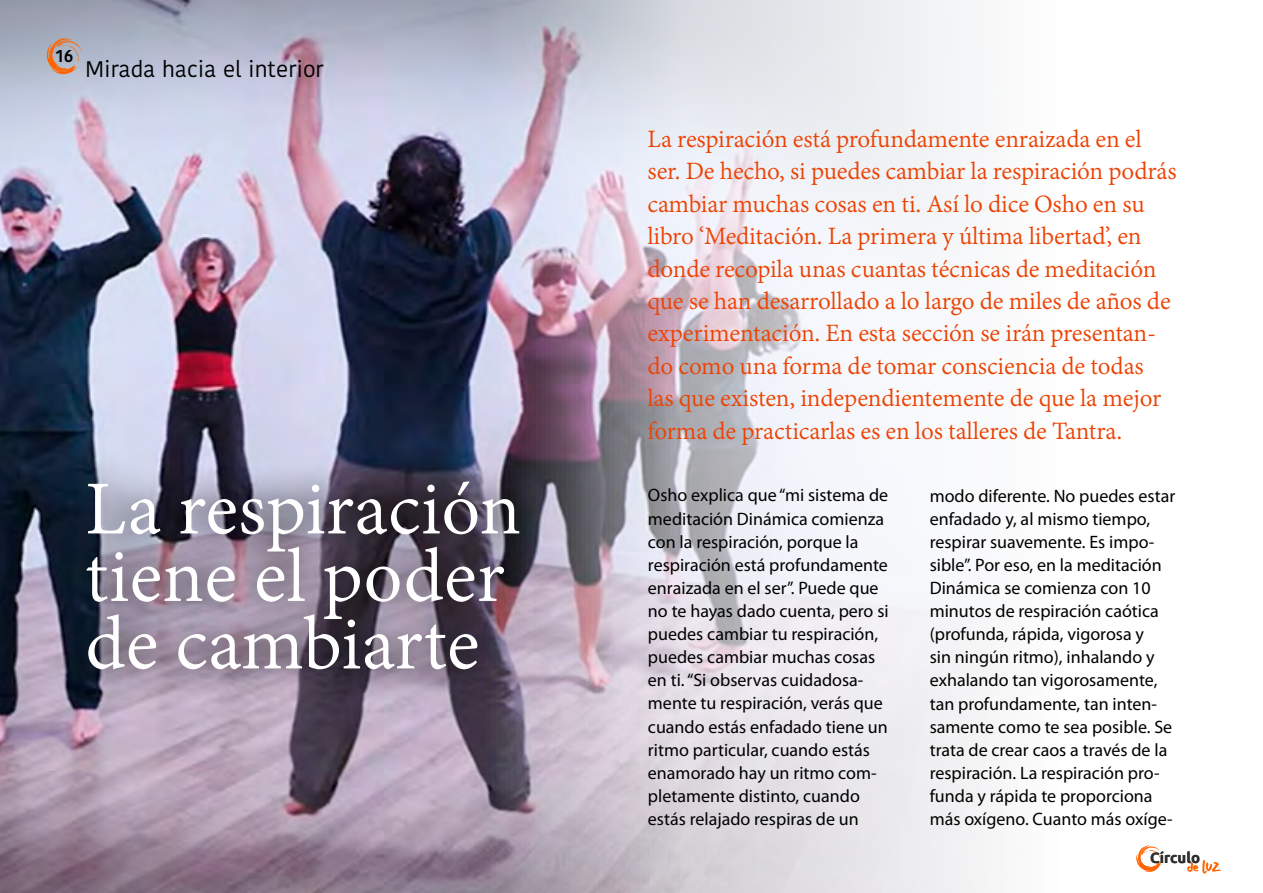
<style>
.page{position:relative;width:1263px;height:893px;background:#fff}
.page>*{position:absolute;margin:0;border:0;box-sizing:border-box;transform-origin:0 0}
.t1{font:82.5px/67.5px "Adobe Devanagari";color:#fff}
.t2{font:27px/32.4px "Adobe Devanagari";letter-spacing:-.005em;color:#ec4304}
.t3{font:22.5px "Kohinoor Devanagari";color:#000}
.t4{font:18px/23.1px "Myriad Pro";color:#000}
.t5{font:500 18px "Kohinoor Devanagari";color:#000}
.t6{font:700 15px "Ubuntu";color:#2f2f2f}
.s1{font-family:"Cerita Senja FREE";font-weight:400;font-size:17.1px;color:#ff6400}
</style>
<div class="page">
<img style="left:0;top:0;width:987px;height:893px">
<svg style="left:1136px;top:845px;width:27px;height:27px"></svg>
<svg style="left:47px;top:38px;width:35px;height:36px"></svg>
<div style="left:53px;top:447px;width:500px;height:259px;background:#000;opacity:.75"></div>
<p class="t5" style="left:56px;top:45px;width:19px">16</p>
<p class="t3" style="left:85px;top:56px;width:240px">Mirada hacia el interior</p>
<h1 class="t1" style="left:85px;top:482px;width:438px">La respiración tiene el poder de cambiarte</h1>
<p class="t2" style="left:647px;top:125px;width:531px">La respiración está profundamente enraizada en el ser. De hecho, si puedes cambiar la respiración podrás cambiar muchas cosas en ti. Así lo dice Osho en su libro ‘Meditación. La primera y última libertad’, en donde recopila unas cuantas técnicas de meditación que se han desarrollado a lo largo de miles de años de experimentación. En esta sección se irán presentan&shy;do como una forma de tomar consciencia de todas las que existen, independientemente de que la mejor forma de practicarlas es en los talleres de Tantra.</p>
<p class="t4" style="left:648px;top:484px;width:242px">Osho explica que “mi sistema de meditación Dinámica comienza con la respiración, porque la respiración está profundamente enraizada en el ser”. Puede que no te hayas dado cuenta, pero si puedes cambiar tu respiración, puedes cambiar muchas cosas en ti. “Si observas cuidadosa&shy;mente tu respiración, verás que cuando estás enfadado tiene un ritmo particular, cuando estás enamorado hay un ritmo com&shy;pletamente distinto, cuando estás relajado respiras de un</p>
<p class="t4" style="left:930px;top:484px;width:247px">modo diferente. No puedes estar enfadado y, al mismo tiempo, respirar suavemente. Es impo&shy;sible”. Por eso, en la meditación<br>Dinámica se comienza con 10 minutos de respiración caótica (profunda, rápida, vigorosa y<br>sin ningún ritmo), inhalando y exhalando tan vigorosamente, tan profundamente, tan inten&shy;samente como te sea posible. Se trata de crear caos a través de la respiración. La respiración pro&shy;funda y rápida te proporciona más oxígeno. Cuanto más oxíge-</p>
<p class="t6" style="left:1150px;top:849px;width:73px">Círculo<span class="s1">de LUZ</span></p>
</div>
